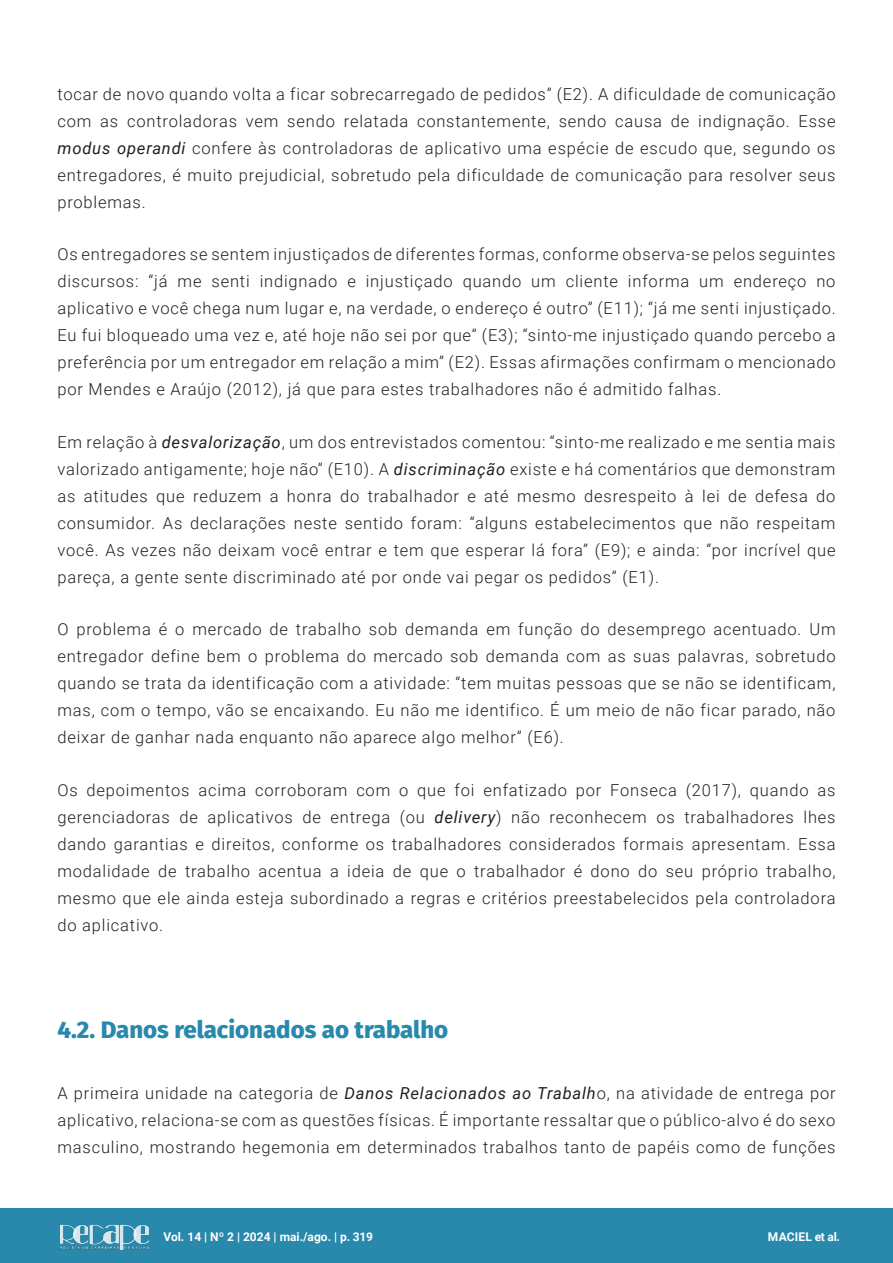
<style>
.page{position:relative;width:893px;height:1263px;background:#fff}
.page>*{position:absolute;margin:0;border:0;box-sizing:border-box;transform-origin:0 0}
.Subtitulo_-_Artigo{font:800 24px "Fira Sans";color:#2889ac}
.Texto_-_Artigo{font:300 16.5px/27px "Roboto";letter-spacing:.05em;color:#231f20;text-align:justify}
.t1{font:700 12px "Roboto";color:#fff}
.s1{font-weight:400;font-style:italic}
</style>
<div class="page">
<div style="left:0;top:1209px;width:893px;height:54px;background:#2889ac"></div>
<img style="left:59px;top:1224px;width:90px;height:27px">
<p class="Texto_-_Artigo" style="left:57px;top:80px;width:780px">tocar de novo quando volta a ficar sobrecarregado de pedidos” (E2). A dificuldade de comunicação com as controladoras vem sendo relatada constantemente, sendo causa de indignação. Esse <span class="s1">modus operandi</span> confere às controladoras de aplicativo uma espécie de escudo que, segundo os entregadores, é muito prejudicial, sobretudo pela dificuldade de comunicação para resolver seus problemas.</p>
<p class="Texto_-_Artigo" style="left:57px;top:240px;width:780px">Os entregadores se sentem injustiçados de diferentes formas, conforme observa-se pelos seguintes discursos: “já me senti indignado e injustiçado quando um cliente informa um endereço no aplicativo e você chega num lugar e, na verdade, o endereço é outro” (E11); “já me senti injustiçado.<br>Eu fui bloqueado uma vez e, até hoje não sei por que” (E3); “sinto-me injustiçado quando percebo a preferência por um entregador em relação a mim” (E2). Essas afirmações confirmam o mencionado por Mendes e Araújo (2012), já que para estes trabalhadores não é admitido falhas.</p>
<p class="Texto_-_Artigo" style="left:57px;top:428px;width:780px">Em relação à <span class="s1">desvalorização</span>, um dos entrevistados comentou: “sinto-me realizado e me sentia mais valorizado antigamente; hoje não” (E10). A <span class="s1">discriminação</span> existe e há comentários que demonstram as atitudes que reduzem a honra do trabalhador e até mesmo desrespeito à lei de defesa do consumidor. As declarações neste sentido foram: “alguns estabelecimentos que não respeitam você. As vezes não deixam você entrar e tem que esperar lá fora” (E9); e ainda: “por incrível que pareça, a gente sente discriminado até por onde vai pegar os pedidos” (E1).</p>
<p class="Texto_-_Artigo" style="left:57px;top:615px;width:780px">O problema é o mercado de trabalho sob demanda em função do desemprego acentuado. Um entregador define bem o problema do mercado sob demanda com as suas palavras, sobretudo quando se trata da identificação com a atividade: “tem muitas pessoas que se não se identificam, mas, com o tempo, vão se encaixando. Eu não me identifico. É um meio de não ficar parado, não deixar de ganhar nada enquanto não aparece algo melhor” (E6).</p>
<p class="Texto_-_Artigo" style="left:57px;top:776px;width:780px">Os depoimentos acima corroboram com o que foi enfatizado por Fonseca (2017), quando as gerenciadoras de aplicativos de entrega (ou <span class="s1">delivery</span>) não reconhecem os trabalhadores lhes dando garantias e direitos, conforme os trabalhadores considerados formais apresentam. Essa modalidade de trabalho acentua a ideia de que o trabalhador é dono do seu próprio trabalho, mesmo que ele ainda esteja subordinado a regras e critérios preestabelecidos pela controladora do aplicativo.</p>
<p class="Subtitulo_-_Artigo" style="left:57px;top:1008px;width:392px">4.2. Danos relacionados ao trabalho</p>
<p class="Texto_-_Artigo" style="left:57px;top:1078px;width:780px">A primeira unidade na categoria de <span class="s1">Danos Relacionados ao Trabalh</span>o, na atividade de entrega por aplicativo, relaciona-se com as questões físicas. É importante ressaltar que o público-alvo é do sexo masculino, mostrando hegemonia em determinados trabalhos tanto de papéis como de funções</p>
<p class="t1" style="left:163px;top:1228px;width:211px">Vol. 14 | Nº 2 | 2024 | mai./ago. | p. 319</p>
<p class="t1" style="left:768px;top:1229px;width:74px">MACIEL et al.</p>
</div>
